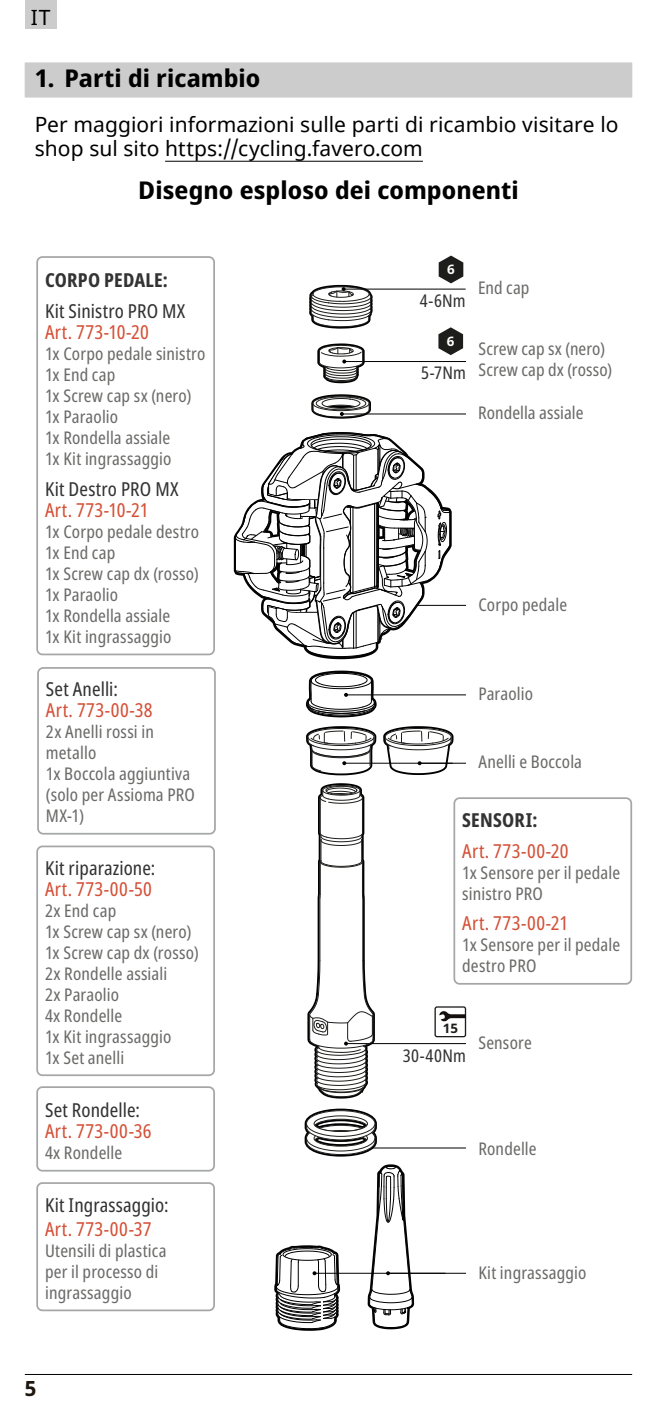
<style>
.page{position:relative;width:657px;height:1421px;background:#fff}
.page>*{position:absolute;margin:0;border:0;box-sizing:border-box;transform-origin:0 0}
.t1{font:700 24.5px "Noto Sans Display";letter-spacing:.005em;color:#000}
.t2{font:21px/24.5px "Noto Sans";color:#000}
.t3{font:700 21px "Noto Sans";color:#1d160f}
.t4{font:19.25px "Noto Sans Display Condensed";letter-spacing:.02em;color:#d45037}
.t5{font:19.25px "Noto Sans Display Condensed";letter-spacing:.005em;color:#333}
.t6{font:700 19.25px "Noto Sans Display Condensed";letter-spacing:.015em;color:#333}
.t7{font:17.5px/21px "Noto Sans Display Condensed";letter-spacing:.01em;color:#6b6b6a}
.t8{font:17.5px "Noto Sans Display Condensed";letter-spacing:.01em;color:#333}
.t9{font:700 13.12px "Noto Sans";color:#fff}
.t10{font:700 13.12px "Noto Sans";color:#1d1d1b}
</style>
<div class="page">
<hr style="left:25px;top:1374px;width:606px;height:1px;background:#000">
<div style="left:25px;top:0;width:31px;height:29px;background:#ccc"></div>
<div style="left:25px;top:63px;width:606px;height:34px;background:#ccc"></div>
<hr style="left:165px;top:161px;width:257px;height:1px;background:#000">
<div style="left:453px;top:797px;width:178px;height:188px;border:2px solid #a4a6a7;border-radius:5px"></div>
<div style="left:36px;top:256px;width:179px;height:399px;border:2px solid #a4a6a7;border-radius:5px"></div>
<div style="left:36px;top:846px;width:179px;height:230px;border:2px solid #a4a6a7;border-radius:5px"></div>
<div style="left:37px;top:667px;width:179px;height:168px;border:2px solid #a4a6a7;border-radius:5px"></div>
<div style="left:36px;top:1182px;width:179px;height:129px;border:2px solid #a4a6a7;border-radius:5px"></div>
<div style="left:36px;top:1086px;width:179px;height:86px;border:2px solid #a4a6a7;border-radius:5px"></div>
<svg style="left:438px;top:256px;width:25px;height:27px"></svg>
<svg style="left:438px;top:327px;width:25px;height:28px"></svg>
<hr style="left:343px;top:289px;width:122px;height:1px;background:#000">
<hr style="left:344px;top:361px;width:121px;height:1px;background:#000">
<hr style="left:341px;top:413px;width:124px;height:1px;background:#000">
<hr style="left:346px;top:694px;width:119px;height:1px;background:#000">
<hr style="left:344px;top:763px;width:121px;height:1px;background:#000">
<hr style="left:346px;top:1043px;width:119px;height:1px;background:#000">
<hr style="left:346px;top:1148px;width:119px;height:1px;background:#000">
<hr style="left:314px;top:1273px;width:151px;height:1px;background:#000">
<hr style="left:347px;top:605px;width:118px;height:1px;background:#000">
<div style="left:434px;top:1006px;width:32px;height:31px;border:1px solid #1d1d1b;border-radius:2px"></div>
<svg style="left:439px;top:1011px;width:26px;height:10px"></svg>
<svg style="left:311px;top:394px;width:60px;height:25px"></svg>
<svg style="left:309px;top:285px;width:63px;height:44px"></svg>
<svg style="left:307px;top:783px;width:68px;height:316px"></svg>
<svg style="left:317px;top:343px;width:47px;height:40px"></svg>
<svg style="left:383px;top:726px;width:70px;height:49px"></svg>
<svg style="left:306px;top:671px;width:70px;height:104px"></svg>
<svg style="left:234px;top:432px;width:216px;height:226px"></svg>
<svg style="left:274px;top:1109px;width:140px;height:222px"></svg>
<p class="t2" style="left:31px;top:6px;width:21px">IT</p>
<h1 class="t1" style="left:35px;top:61px;width:227px">1. Parti di ricambio</h1>
<p class="t2" style="left:35px;top:113px;width:585px">Per maggiori informazioni sulle parti di ricambio visitare lo shop sul sito https://cycling.favero.com</p>
<h1 class="t1" style="left:138px;top:173px;width:382px">Disegno esploso dei componenti</h1>
<p class="t6" style="left:45px;top:267px;width:124px">CORPO PEDALE:</p>
<p class="t5" style="left:45px;top:298px;width:142px">Kit Sinistro PRO MX</p>
<p class="t4" style="left:45px;top:319px;width:105px">Art. 773-10-20</p>
<p class="t7" style="left:45px;top:344px;width:162px">1x Corpo pedale sinistro<br>1x End cap<br>1x Screw cap sx (nero)<br>1x Paraolio<br>1x Rondella assiale<br>1x Kit ingrassaggio</p>
<p class="t5" style="left:45px;top:475px;width:135px">Kit Destro PRO MX</p>
<p class="t4" style="left:45px;top:496px;width:105px">Art. 773-10-21</p>
<p class="t7" style="left:45px;top:522px;width:155px">1x Corpo pedale destro<br>1x End cap<br>1x Screw cap dx (rosso)<br>1x Paraolio<br>1x Rondella assiale<br>1x Kit ingrassaggio</p>
<p class="t5" style="left:46px;top:676px;width:73px">Set Anelli:</p>
<p class="t4" style="left:46px;top:697px;width:108px">Art. 773-00-38</p>
<p class="t7" style="left:46px;top:722px;width:150px">2x Anelli rossi in metallo<br>1x Boccola aggiuntiva (solo per Assioma PRO<br>MX-1)</p>
<p class="t5" style="left:45px;top:854px;width:112px">Kit riparazione:</p>
<p class="t4" style="left:45px;top:875px;width:108px">Art. 773-00-50</p>
<p class="t7" style="left:45px;top:900px;width:155px">2x End cap<br>1x Screw cap sx (nero)<br>1x Screw cap dx (rosso)<br>2x Rondelle assiali<br>2x Paraolio<br>4x Rondelle<br>1x Kit ingrassaggio<br>1x Set anelli</p>
<p class="t5" style="left:45px;top:1097px;width:96px">Set Rondelle:</p>
<p class="t4" style="left:45px;top:1118px;width:108px">Art. 773-00-36</p>
<p class="t7" style="left:45px;top:1143px;width:79px">4x Rondelle</p>
<p class="t5" style="left:45px;top:1191px;width:125px">Kit Ingrassaggio:</p>
<p class="t4" style="left:45px;top:1215px;width:108px">Art. 773-00-37</p>
<p class="t7" style="left:45px;top:1241px;width:123px">Utensili di plastica per il processo di ingrassaggio</p>
<p class="t3" style="left:25px;top:1374px;width:13px">5</p>
<p class="t9" style="left:447px;top:262px;width:9px">6</p>
<p class="t8" style="left:419px;top:288px;width:47px">4-6Nm</p>
<p class="t9" style="left:446px;top:334px;width:9px">6</p>
<p class="t8" style="left:421px;top:360px;width:46px">5-7Nm</p>
<p class="t7" style="left:477px;top:277px;width:53px">End cap</p>
<p class="t7" style="left:478px;top:338px;width:135px">Screw cap sx (nero)<br>Screw cap dx (rosso)</p>
<p class="t7" style="left:477px;top:402px;width:107px">Rondella assiale</p>
<p class="t7" style="left:478px;top:594px;width:90px">Corpo pedale</p>
<p class="t7" style="left:478px;top:684px;width:56px">Paraolio</p>
<p class="t7" style="left:478px;top:751px;width:105px">Anelli e Boccola</p>
<p class="t6" style="left:462px;top:806px;width:77px">SENSORI:</p>
<p class="t4" style="left:462px;top:837px;width:108px">Art. 773-00-20</p>
<p class="t7" style="left:462px;top:862px;width:159px">1x Sensore per il pedale sinistro PRO</p>
<p class="t4" style="left:462px;top:910px;width:108px">Art. 773-00-21</p>
<p class="t7" style="left:462px;top:935px;width:159px">1x Sensore per il pedale destro PRO</p>
<p class="t10" style="left:442px;top:1021px;width:17px">15</p>
<p class="t8" style="left:402px;top:1043px;width:64px">30-40Nm</p>
<p class="t7" style="left:478px;top:1033px;width:55px">Sensore</p>
<p class="t7" style="left:478px;top:1138px;width:60px">Rondelle</p>
<p class="t7" style="left:478px;top:1262px;width:110px">Kit ingrassaggio</p>
</div>
